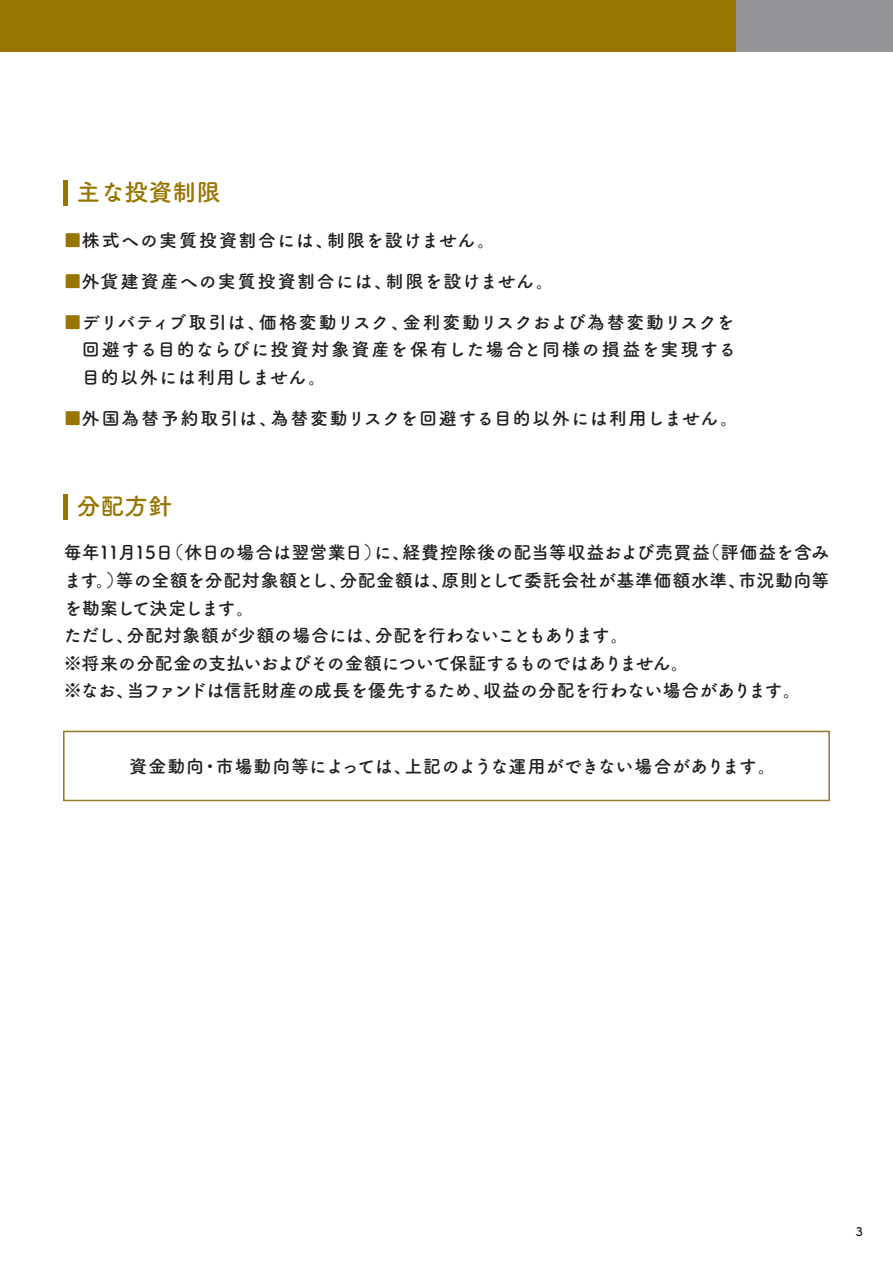
<style>
.page{position:relative;width:893px;height:1263px;background:#fff}
.page>*{position:absolute;margin:0;border:0;box-sizing:border-box;transform-origin:0 0}
.t1{font:24px "Tsuku A Rd Gothic Std B";color:#987501}
.t2{font:18px/27.6px "Tsuku A Rd Gothic Std B";letter-spacing:-.01em;color:#231f20}
.t3{font:18px/27.6px "Tsuku A Rd Gothic Std B";letter-spacing:.01em;color:#231f20;text-align:justify}
.t4{font:18px "Tsuku A Rd Gothic Std B";letter-spacing:.08em;color:#231f20}
.t5{font:18px "Tsuku A Rd Gothic Std B";letter-spacing:.075em;color:#231f20}
.t6{font:18px "Tsuku A Rd Gothic Std B";letter-spacing:.065em;color:#231f20}
.t7{font:12px "Tsuku A Rd Gothic Std B";color:#231f20}
.s1{color:#987501}
</style>
<div class="page">
<div style="left:736px;top:0;width:157px;height:51px;background:#939598"></div>
<div style="left:0;top:0;width:736px;height:51px;background:#987501"></div>
<div style="left:63px;top:731px;width:767px;height:70px;border:2px solid #98762c"></div>
<hr style="left:64px;top:180px;width:4px;height:25px;background:#987501">
<hr style="left:64px;top:494px;width:4px;height:26px;background:#987501">
<h1 class="t1" style="left:77px;top:173px;width:145px">主な投資制限</h1>
<p class="t6" style="left:64px;top:226px;width:433px"><span class="s1">■</span>株式への実質投資割合には、制限を設けません。</p>
<p class="t5" style="left:64px;top:267px;width:492px"><span class="s1">■</span>外貨建資産への実質投資割合には、制限を設けません。</p>
<p class="t3" style="left:82px;top:307px;width:656px;text-indent:-18px"><span class="s1">■</span>デリバティブ取引は、価格変動リスク、金利変動リスクおよび為替変動リスクを回避する目的ならびに投資対象資産を保有した場合と同様の損益を実現する目的以外には利用しません。</p>
<p class="t4" style="left:64px;top:404px;width:676px"><span class="s1">■</span>外国為替予約取引は、為替変動リスクを回避する目的以外には利用しません。</p>
<h1 class="t1" style="left:77px;top:488px;width:97px">分配方針</h1>
<p class="t2" style="left:64px;top:538px;width:767px">毎年11月15日（休日の場合は翌営業日）に、経費控除後の配当等収益および売買益（評価益を含みます。）等の全額を分配対象額とし、分配金額は、原則として委託会社が基準価額水準、市況動向等を勘案して決定します。<br>ただし、分配対象額が少額の場合には、分配を行わないこともあります。<br>※将来の分配金の支払いおよびその金額について保証するものではありません。<br>※なお、当ファンドは信託財産の成長を優先するため、収益の分配を行わない場合があります。</p>
<p class="t3" style="left:129px;top:752px;width:648px">資金動向・市場動向等によっては、上記のような運用ができない場合があります。</p>
<p class="t7" style="left:856px;top:1222px;width:9px">3</p>
</div>
